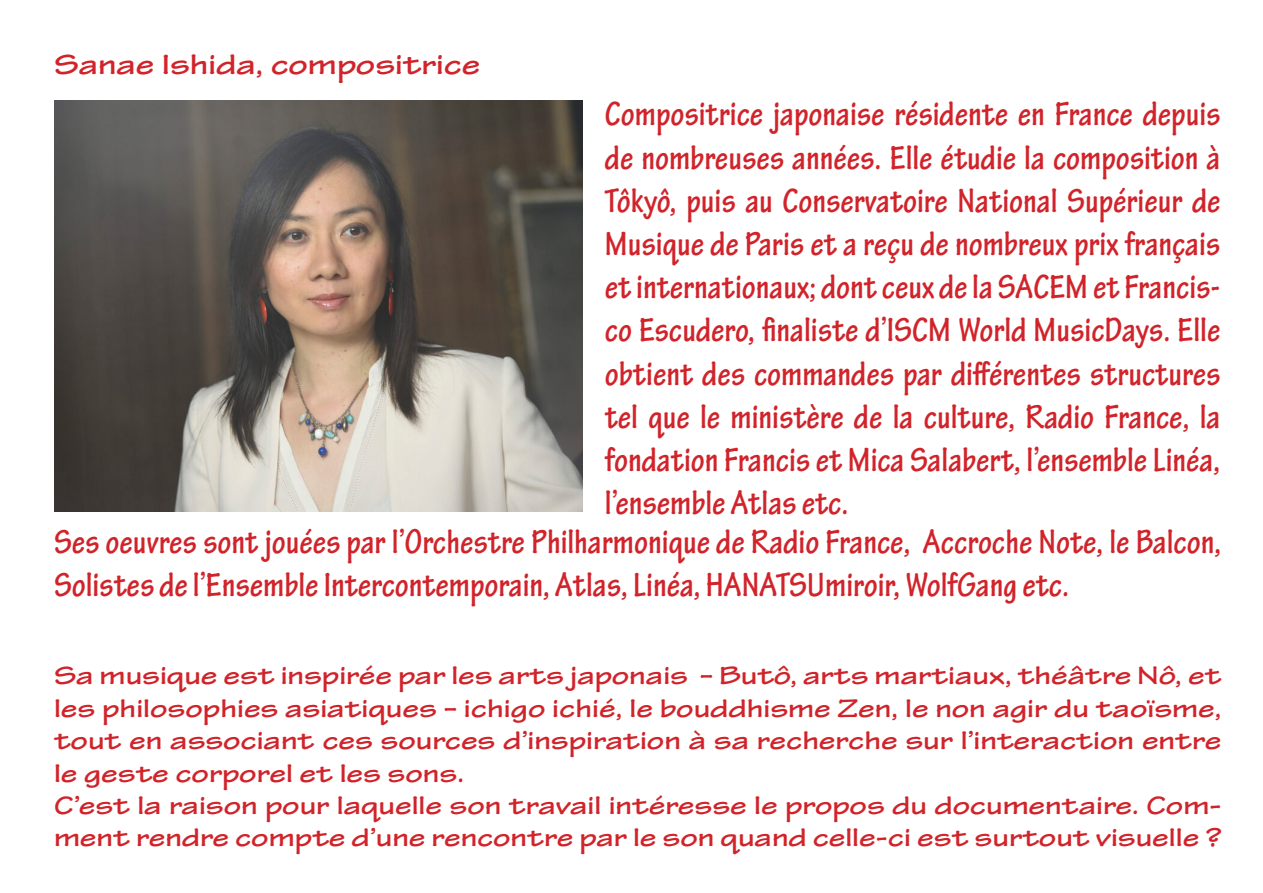
<style>
.page{position:relative;width:1263px;height:893px;background:#fff}
.page>*{position:absolute;margin:0;border:0;box-sizing:border-box;transform-origin:0 0}
.t1{font:700 condensed 36px/43.2px "Tekton Pro";color:#d1232a;text-align:justify}
.t2{font:700 expanded 30px "Tekton Pro";color:#d1232a}
.t3{font:700 expanded 27px/32.4px "Tekton Pro";color:#d1232a;text-align:justify}
</style>
<div class="page">
<img style="left:54px;top:101px;width:529px;height:410px">
<p class="t2" style="left:54px;top:47px;width:428px">Sanae Ishida, compositrice</p>
<p class="t1" style="left:605px;top:93px;width:617px">Compositrice japonaise résidente en France depuis de nombreuses années. Elle étudie la composition à Tôkyô, puis au Conservatoire National Supérieur de Musique de Paris et a reçu de nombreux prix français et internationaux; dont ceux de la SACEM et Francis&shy;co Escudero, finaliste d’ISCM World MusicDays. Elle obtient des commandes par différentes structures tel que le ministère de la culture, Radio France, la fondation Francis et Mica Salabert, l’ensemble Linéa, l’ensemble Atlas etc.</p>
<p class="t1" style="left:54px;top:521px;width:1169px">Ses oeuvres sont jouées par l’Orchestre Philharmonique de Radio France, Accroche Note, le Balcon,<br>Solistes de l’Ensemble Intercontemporain, Atlas, Linéa, HANATSUmiroir, WolfGang etc.</p>
<p class="t3" style="left:54px;top:660px;width:1169px">Sa musique est inspirée par les arts japonais – Butô, arts martiaux, théâtre Nô, et les philosophies asiatiques – ichigo ichié, le bouddhisme Zen, le non agir du taoïsme, tout en associant ces sources d’inspiration à sa recherche sur l’interaction entre le geste corporel et les sons.</p>
<p class="t3" style="left:54px;top:790px;width:1169px">C’est la raison pour laquelle son travail intéresse le propos du documentaire. Com&shy;ment rendre compte d’une rencontre par le son quand celle-ci est surtout visuelle ?</p>
</div>
